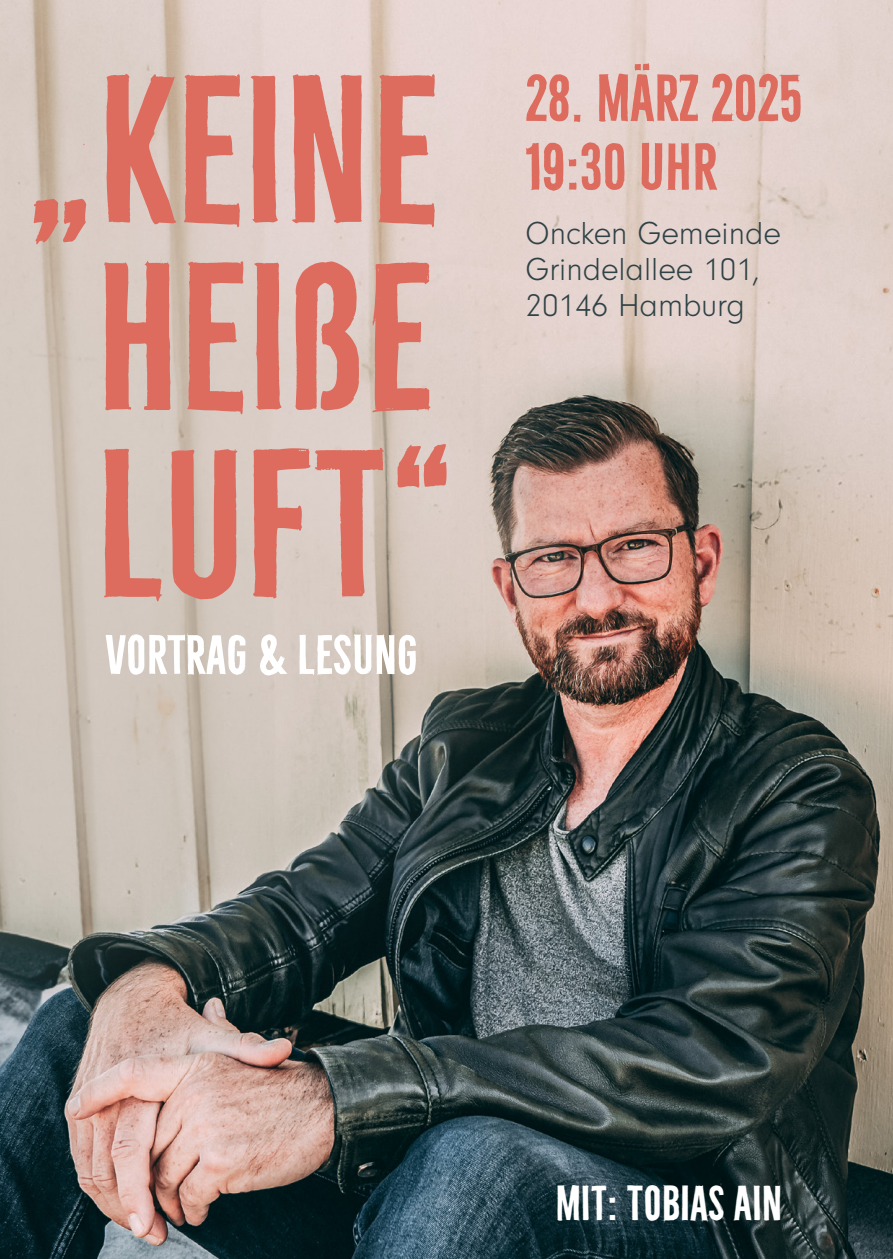
<style>
.page{position:relative;width:893px;height:1259px;background:#fff}
.page>*{position:absolute;margin:0;border:0;box-sizing:border-box;transform-origin:0 0}
.t1{font:191.7px/186.9px "Bellfort Draw Dark";color:#dd6c5e;text-align:center}
.t2{font:60.6px/68.7px "Bellfort Draw Dark";color:#dd6c5e}
.t3{font:50.7px "Bellfort Draw Dark";color:#fff}
.t4{font:45px "Bellfort Draw Dark";color:#fff}
.t5{font:300 33px/36px "Neuzeit Gro";color:#2f4246}
</style>
<div class="page">
<img style="left:0;top:0;width:893px;height:1259px">
<h1 class="t1" style="left:28px;top:61px;width:428px">„KEINE<br>HEIßE<br>LUFT“</h1>
<h3 class="t3" style="left:105px;top:624px;width:314px">VORTRAG &amp; LESUNG</h3>
<h2 class="t2" style="left:526px;top:65px;width:278px">28. MÄRZ 2025<br>19:30 UHR</h2>
<p class="t5" style="left:526px;top:216px;width:257px">Oncken Gemeinde<br>Grindelallee 101,<br>20146 Hamburg</p>
<h3 class="t4" style="left:555px;top:1175px;width:228px">MIT: TOBIAS AIN</h3>
</div>
